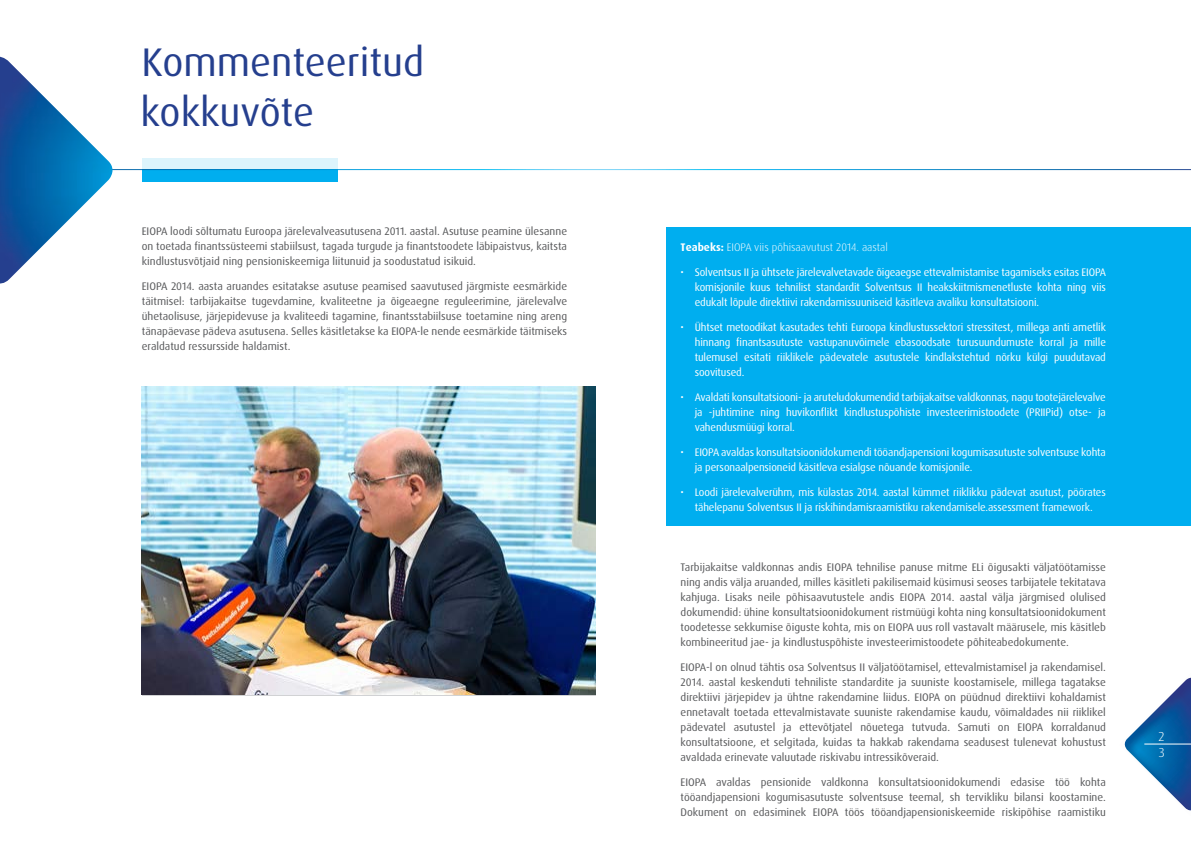
<style>
.page{position:relative;width:1191px;height:842px;background:#fff}
.page>*{position:absolute;margin:0;border:0;box-sizing:border-box;transform-origin:0 0}
.t1{font:40px/50px "Dax Pro";color:#253f8e}
.t2{font:300 13px "Dax Pro";color:#fff}
.t3{font:11px/15px "Dax Pro";color:#57585a;text-align:justify}
.t4{font:11px/15px "Dax Pro";letter-spacing:-.01em;color:#fff;text-align:justify}
.t5{font:300 11px "Dax Pro";color:#fff}
.s1{font-family:"Dax";font-weight:700}
</style>
<div class="page">
<img style="left:141px;top:387px;width:454px;height:307px">
<div style="left:666px;top:227px;width:525px;height:298px;background:#00aeef"></div>
<div style="left:142px;top:158px;width:196px;height:24px;background:#00aeef"></div>
<svg style="left:0;top:56px;width:1191px;height:114px"></svg>
<img style="left:1124px;top:677px;width:67px;height:134px">
<hr style="left:1144px;top:744px;width:47px;height:1px;background:#fff">
<img style="left:0;top:61px;width:110px;height:223px">
<h1 class="t1" style="left:141px;top:37px;width:285px">Kommenteeritud kokkuvõte</h1>
<p class="t3" style="left:142px;top:224px;width:427px">EIOPA loodi sõltumatu Euroopa järelevalveasutusena 2011. aastal. Asutuse peamine ülesanne on toetada finantssüsteemi stabiilsust, tagada turgude ja finantstoodete läbipaistvus, kaitsta kindlustusvõtjaid ning pensioniskeemiga liitunuid ja soodustatud isikuid.</p>
<p class="t3" style="left:142px;top:279px;width:427px">EIOPA 2014. aasta aruandes esitatakse asutuse peamised saavutused järgmiste eesmärkide täitmisel: tarbijakaitse tugevdamine, kvaliteetne ja õigeaegne reguleerimine, järelevalve ühetaolisuse, järjepidevuse ja kvaliteedi tagamine, finantsstabiilsuse toetamine ning areng tänapäevase pädeva asutusena. Selles käsitletakse ka EIOPA-le nende eesmärkide täitmiseks eraldatud ressursside haldamist.</p>
<p class="t5" style="left:680px;top:240px;width:209px"><span class="s1">Teabeks:</span> EIOPA viis põhisaavutust 2014. aastal</p>
<p class="t4" style="left:694px;top:265px;width:413px;text-indent:-14px">• Solventsus II ja ühtsete järelevalvetavade õigeaegse ettevalmistamise tagamiseks esitas EIOPA komisjonile kuus tehnilist standardit Solventsus II heakskiitmismenetluste kohta ning viis edukalt lõpule direktiivi rakendamissuuniseid käsitleva avaliku konsultatsiooni.</p>
<p class="t4" style="left:694px;top:320px;width:413px;text-indent:-14px">• Ühtset metoodikat kasutades tehti Euroopa kindlustussektori stressitest, millega anti ametlik hinnang finantsasutuste vastupanuvõimele ebasoodsate turusuundumuste korral ja mille tulemusel esitati riiklikele pädevatele asutustele kindlakstehtud nõrku külgi puudutavad soovitused.</p>
<p class="t4" style="left:694px;top:390px;width:413px;text-indent:-14px">• Avaldati konsultatsiooni- ja aruteludokumendid tarbijakaitse valdkonnas, nagu tootejärelevalve ja -juhtimine ning huvikonflikt kindlustuspõhiste investeerimistoodete (PRIIPid) otse- ja vahendusmüügi korral.</p>
<p class="t4" style="left:694px;top:445px;width:413px;text-indent:-14px">• EIOPA avaldas konsultatsioonidokumendi tööandjapensioni kogumisasutuste solventsuse kohta ja personaalpensioneid käsitleva esialgse nõuande komisjonile.</p>
<p class="t4" style="left:680px;top:485px;width:427px;text-align:center">• Loodi järelevalverühm, mis külastas 2014. aastal kümmet riiklikku pädevat asutust, pöörates tähelepanu Solventsus II ja riskihindamisraamistiku rakendamisele.assessment framework.</p>
<p class="t3" style="left:680px;top:559px;width:427px">Tarbijakaitse valdkonnas andis EIOPA tehnilise panuse mitme ELi õigusakti väljatöötamisse ning andis välja aruanded, milles käsitleti pakilisemaid küsimusi seoses tarbijatele tekitatava kahjuga. Lisaks neile põhisaavutustele andis EIOPA 2014. aastal välja järgmised olulised dokumendid: ühine konsultatsioonidokument ristmüügi kohta ning konsultatsioonidokument toodetesse sekkumise õiguste kohta, mis on EIOPA uus roll vastavalt määrusele, mis käsitleb kombineeritud jae- ja kindlustuspõhiste investeerimistoodete põhiteabedokumente.</p>
<p class="t3" style="left:680px;top:659px;width:427px">EIOPA-l on olnud tähtis osa Solventsus II väljatöötamisel, ettevalmistamisel ja rakendamisel.<br>2014. aastal keskenduti tehniliste standardite ja suuniste koostamisele, millega tagatakse direktiivi järjepidev ja ühtne rakendamine liidus. EIOPA on püüdnud direktiivi kohaldamist ennetavalt toetada ettevalmistavate suuniste rakendamise kaudu, võimaldades nii riiklikel pädevatel asutustel ja ettevõtjatel nõuetega tutvuda. Samuti on EIOPA korraldanud konsultatsioone, et selgitada, kuidas ta hakkab rakendama seadusest tulenevat kohustust avaldada erinevate valuutade riskivabu intressikõveraid.</p>
<p class="t3" style="left:680px;top:775px;width:427px">EIOPA avaldas pensionide valdkonna konsultatsioonidokumendi edasise töö kohta tööandjapensioni kogumisasutuste solventsuse teemal, sh tervikliku bilansi koostamine.<br>Dokument on edasiminek EIOPA töös tööandjapensioniskeemide riskipõhise raamistiku</p>
<p class="t2" style="left:1158px;top:728px;width:8px">2</p>
<p class="t2" style="left:1158px;top:744px;width:7px">3</p>
</div>
